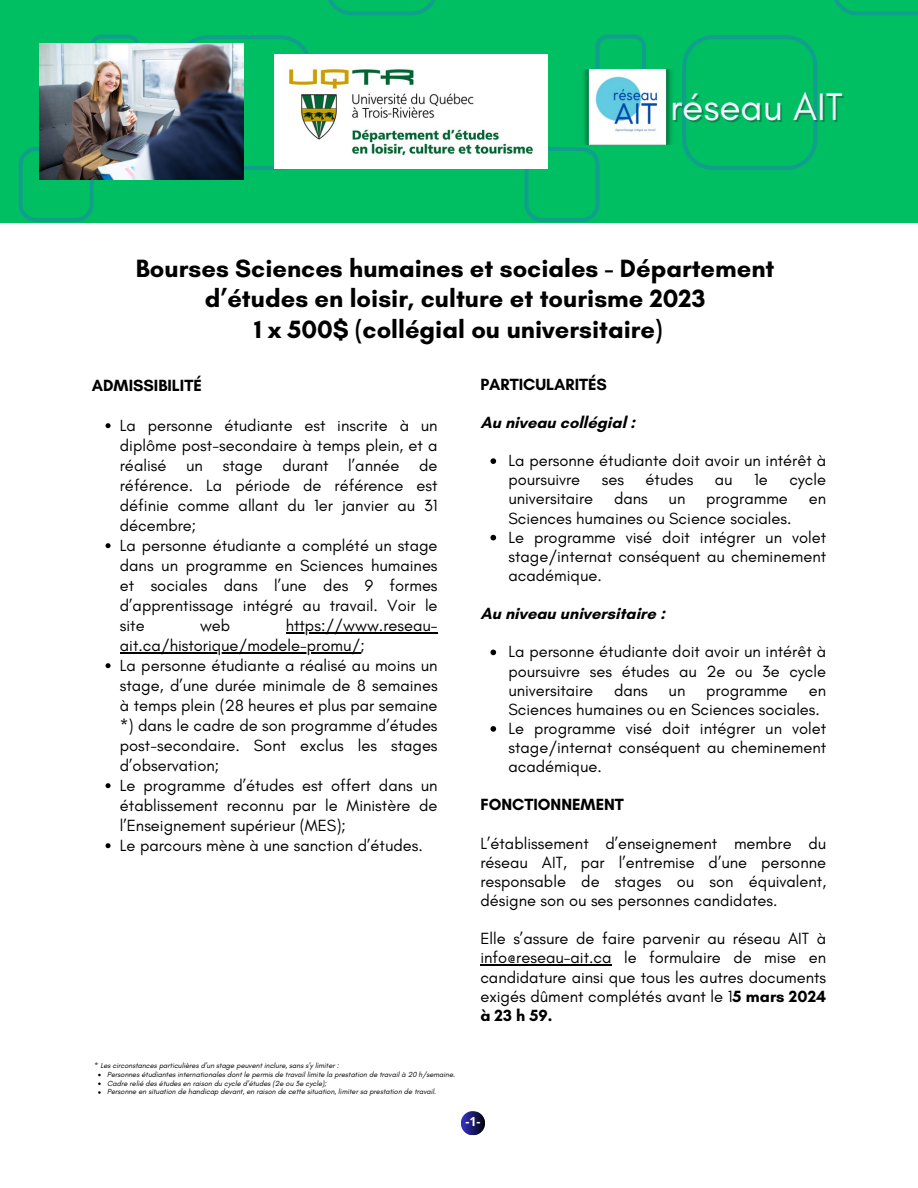
<style>
.page{position:relative;width:918px;height:1188px;background:#fff}
.page>*{position:absolute;margin:0;border:0;box-sizing:border-box;transform-origin:0 0}
.t1{font:39px "Glacial Indifference";color:#f4f8ff}
.t2{font:700 25.5px/30.3px "Glacial Indifference";color:#000;text-align:center}
.t3{font:16.5px/20px "Glacial Indifference";color:#000;text-align:justify}
.t4{font:700 16.5px "Glacial Indifference";color:#000}
.t5{font:700 12.45px "Open Sans";color:#fff}
.t6{font:italic 7.5px "Glacial Indifference";color:#000}
.s1{font-weight:700}
</style>
<div class="page">
<svg style="left:461px;top:1111px;width:24px;height:25px"></svg>
<div style="left:0;top:0;width:918px;height:223px;background:#00bf63"></div>
<svg style="left:682px;top:35px;width:135px;height:135px"></svg>
<svg style="left:834px;top:0;width:84px;height:15px"></svg>
<svg style="left:596px;top:35px;width:50px;height:35px"></svg>
<svg style="left:525px;top:147px;width:75px;height:75px"></svg>
<svg style="left:187px;top:35px;width:125px;height:135px"></svg>
<svg style="left:328px;top:0;width:108px;height:15px"></svg>
<svg style="left:90px;top:35px;width:50px;height:8px"></svg>
<svg style="left:19px;top:147px;width:75px;height:75px"></svg>
<img style="left:583px;top:70px;width:89px;height:74px">
<img style="left:275px;top:55px;width:272px;height:113px">
<img style="left:39px;top:43px;width:204px;height:136px">
<svg style="left:490px;top:458px;width:6px;height:6px"></svg>
<svg style="left:490px;top:535px;width:6px;height:5px"></svg>
<svg style="left:490px;top:650px;width:6px;height:5px"></svg>
<svg style="left:490px;top:726px;width:6px;height:6px"></svg>
<hr style="left:480px;top:965px;width:132px;height:1px;background:#000">
<svg style="left:106px;top:423px;width:5px;height:5px"></svg>
<svg style="left:106px;top:543px;width:5px;height:5px"></svg>
<hr style="left:286px;top:632px;width:152px;height:1px;background:#000">
<hr style="left:120px;top:652px;width:240px;height:1px;background:#000">
<svg style="left:106px;top:663px;width:5px;height:5px"></svg>
<svg style="left:106px;top:783px;width:5px;height:5px"></svg>
<svg style="left:106px;top:843px;width:5px;height:5px"></svg>
<p class="t1" style="left:670px;top:83px;width:174px">réseau AIT</p>
<h5 class="t2" style="left:136px;top:253px;width:640px">Bourses Sciences humaines et sociales - Département d’études en loisir, culture et tourisme 2023<br>1 x 500$ (collégial ou universitaire)</h5>
<p class="t4" style="left:92px;top:375px;width:112px">ADMISSIBILITÉ</p>
<p class="t3" style="left:120px;top:415px;width:319px">La personne étudiante est inscrite à un diplôme post-secondaire à temps plein, et a réalisé un stage durant l’année de référence. La période de référence est définie comme allant du 1er janvier au 31 décembre;</p>
<h3 class="t3" style="left:120px;top:535px;width:319px">La personne étudiante a complété un stage dans un programme en Sciences humaines et sociales dans l’une des 9 formes d’apprentissage intégré au travail. Voir le site</h3>
<h3 class="t3" style="left:200px;top:615px;width:32px">web</h3>
<h4 class="t3" style="left:286px;top:615px;width:153px">https://www.reseau-</h4>
<h5 class="t3" style="left:120px;top:635px;width:319px;text-align:left">ait.ca/historique/modele-promu/;<br>La personne étudiante a réalisé au moins un stage, d’une durée minimale de 8 semaines à temps plein (28 heures et plus par semaine *) dans le cadre de son programme d’études post-secondaire. Sont exclus les stages d’observation;</h5>
<h5 class="t3" style="left:120px;top:775px;width:319px">Le programme d’études est offert dans un établissement reconnu par le Ministère de l’Enseignement supérieur (MES);</h5>
<h4 class="t3" style="left:120px;top:835px;width:305px">Le parcours mène à une sanction d’études.</h4>
<p class="t4" style="left:480px;top:374px;width:128px">PARTICULARITÉS</p>
<h2 class="t4" style="left:480px;top:412px;width:156px">Au niveau collégial :</h2>
<h3 class="t3" style="left:508px;top:451px;width:319px;line-height:19.2px">La personne étudiante doit avoir un intérêt à poursuivre</h3>
<h3 class="t3" style="left:602px;top:470px;width:24px">ses</h3>
<h3 class="t3" style="left:646px;top:470px;width:49px">études</h3>
<h3 class="t3" style="left:715px;top:470px;width:19px">au</h3>
<h3 class="t3" style="left:754px;top:470px;width:15px">1e</h3>
<h3 class="t3" style="left:789px;top:470px;width:38px">cycle</h3>
<h3 class="t3" style="left:508px;top:489px;width:86px">universitaire</h3>
<h3 class="t3" style="left:614px;top:489px;width:35px">dans</h3>
<h3 class="t3" style="left:669px;top:489px;width:18px">un</h3>
<h3 class="t3" style="left:706px;top:489px;width:83px">programme</h3>
<h3 class="t3" style="left:809px;top:489px;width:19px">en</h3>
<h3 class="t3" style="left:508px;top:508px;width:285px">Sciences humaines ou Science sociales.</h3>
<h5 class="t3" style="left:508px;top:527px;width:319px;line-height:19.2px">Le programme visé doit intégrer un volet stage/internat conséquent au cheminement académique.</h5>
<h5 class="t4" style="left:480px;top:604px;width:186px">Au niveau universitaire :</h5>
<h5 class="t3" style="left:508px;top:642px;width:319px;line-height:19.2px">La personne étudiante doit avoir un intérêt à poursuivre ses études au 2e ou 3e cycle universitaire</h5>
<h5 class="t3" style="left:614px;top:680px;width:35px">dans</h5>
<h5 class="t3" style="left:669px;top:680px;width:18px">un</h5>
<h5 class="t3" style="left:706px;top:680px;width:83px">programme</h5>
<h5 class="t3" style="left:508px;top:680px;width:319px;line-height:19.2px;text-indent:300px">en<br>Sciences humaines ou en Sciences sociales.</h5>
<h5 class="t3" style="left:508px;top:719px;width:319px;line-height:19.2px">Le programme visé doit intégrer un volet stage/internat conséquent au cheminement académique.</h5>
<h5 class="t4" style="left:480px;top:795px;width:145px">FONCTIONNEMENT</h5>
<p class="t3" style="left:480px;top:833px;width:347px;line-height:19.2px">L’établissement d’enseignement membre du réseau AIT, par l’entremise d’une personne responsable de stages ou son équivalent, désigne son ou ses personnes candidates.</p>
<p class="t3" style="left:480px;top:929px;width:347px;line-height:19.2px">Elle s’assure de faire parvenir au réseau AIT à info@reseau-ait.ca le formulaire de mise en candidature ainsi que tous les autres documents exigés dûment complétés avant le 1<span class="s1">5 mars 2024 à 23 h 59.</span></p>
<h5 class="t6" style="left:94px;top:1061px;width:246px">* Les circonstances particulières d’un stage peuvent inclure, sans s’y limiter :</h5>
<h3 class="t6" style="left:107px;top:1070px;width:350px">Personnes étudiantes internationales dont le permis de travail limite la prestation de travail à 20 h/semaine.</h3>
<h5 class="t6" style="left:107px;top:1079px;width:221px">Cadre relié des études en raison du cycle d’études (2e ou 3e cycle);</h5>
<h5 class="t6" style="left:107px;top:1087px;width:331px">Personne en situation de handicap devant, en raison de cette situation, limiter sa prestation de travail.</h5>
<p class="t5" style="left:465px;top:1113px;width:17px">-1-</p>
</div>
